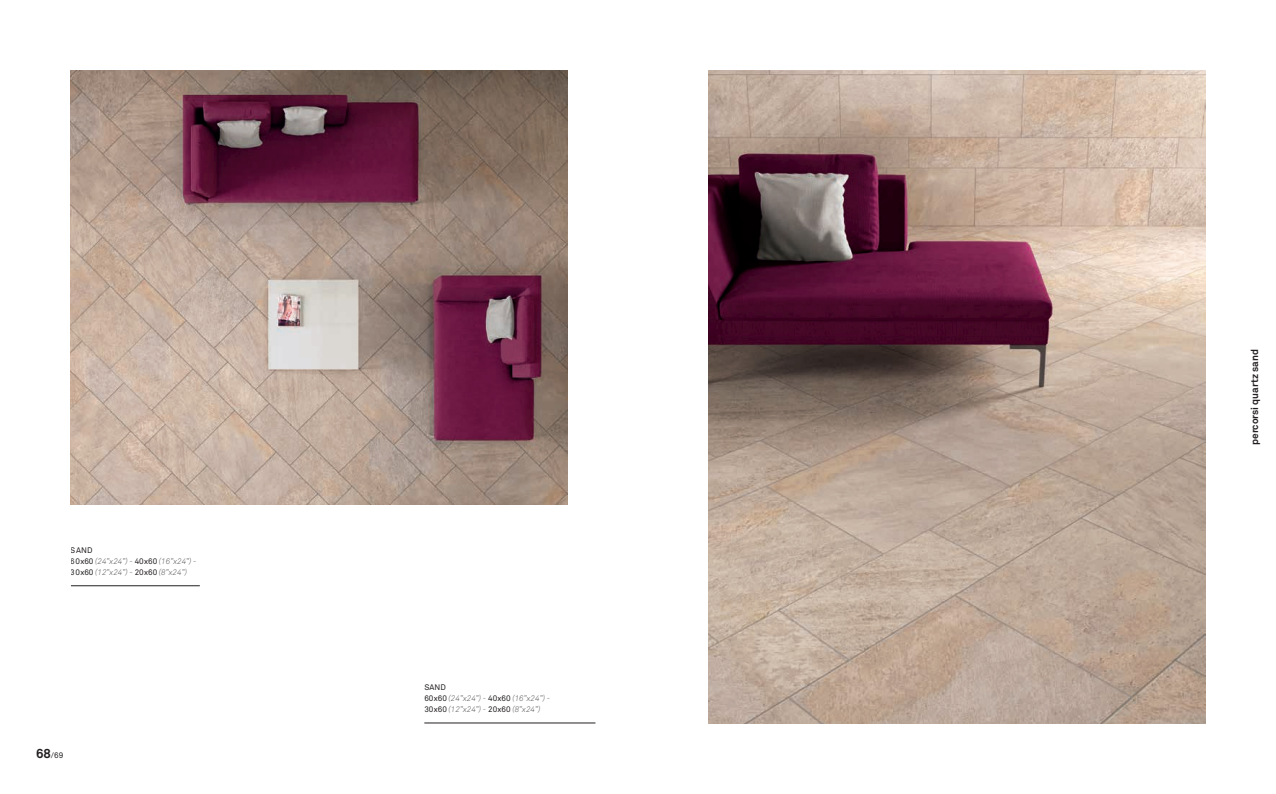
<style>
.page{position:relative;width:1276px;height:794px;background:#fff}
.page>*{position:absolute;margin:0;border:0;box-sizing:border-box;transform-origin:0 0}
.t1{font:700 10px "Akkurat Std";color:#231f20}
.t2{font:italic 300 8px/11px "Akkurat Std";color:#505150}
.t3{font:8px "Akkurat Std";color:#231f20}
.s1{font-weight:400;font-style:normal;color:#231f20}
.s2{font-weight:700;font-size:13px}
</style>
<div class="page">
<hr style="left:424px;top:723px;width:171px;height:1px;background:#231f20">
<img style="left:709px;top:71px;width:496px;height:652px">
<img style="left:71px;top:71px;width:496px;height:433px">
<hr style="left:71px;top:585px;width:129px;height:1px;background:#231f20">
<p class="t2" style="left:71px;top:545px;width:127px"><span class="s1">SAND<br>60x60</span> (24”x24”) - <span class="s1">40x60</span> (16”x24”) -<br><span class="s1">30x60</span> (12”x24”) - <span class="s1">20x60</span> (8”x24”)</p>
<p class="t3" style="left:36px;top:750px;width:29px"><span class="s2">68</span>/69</p>
<p class="t2" style="left:424px;top:682px;width:127px"><span class="s1">SAND<br>60x60</span> (24”x24”) - <span class="s1">40x60</span> (16”x24”) -<br><span class="s1">30x60</span> (12”x24”) - <span class="s1">20x60</span> (8”x24”)</p>
<p class="t1" style="left:1248px;top:445px;width:97px;rotate:-90deg">percorsi quartz sand</p>
</div>
